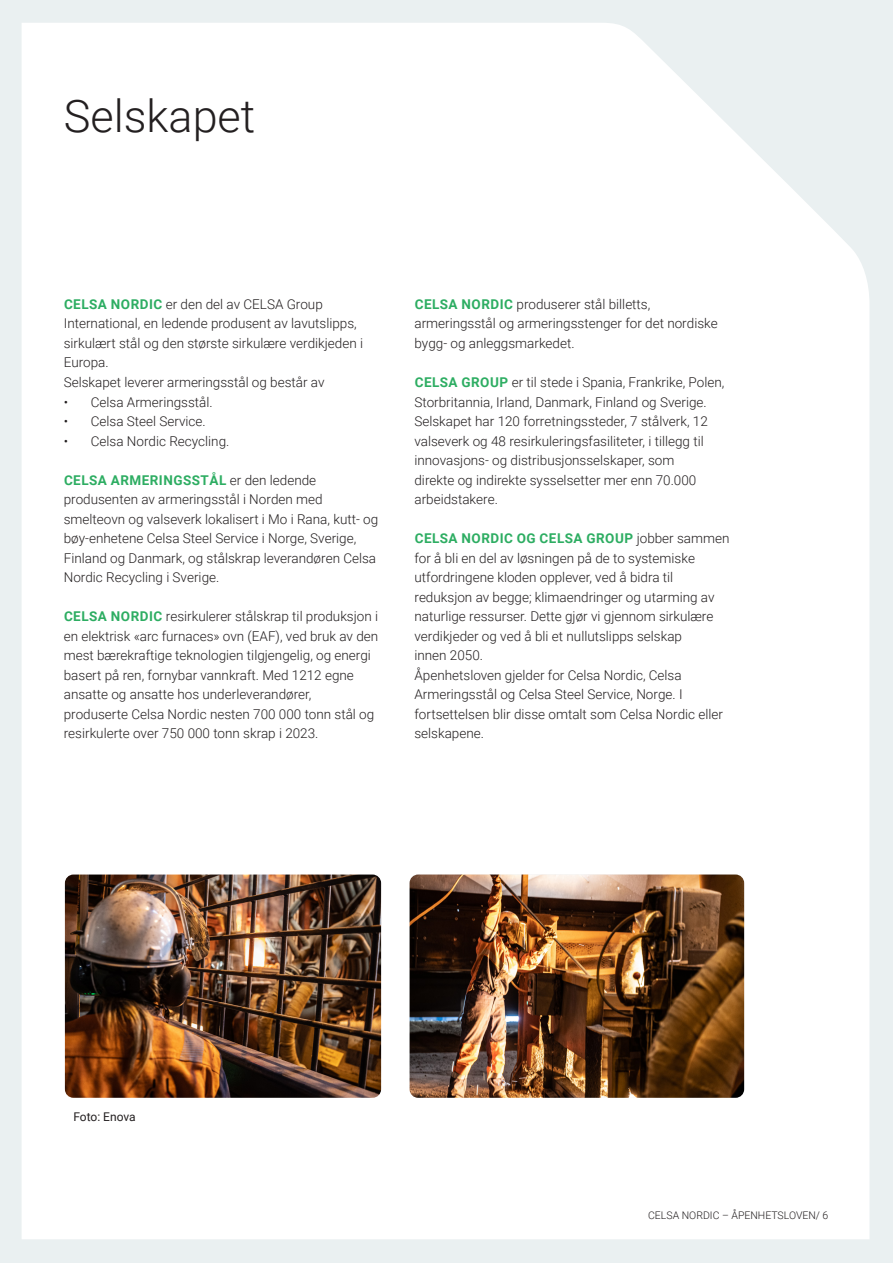
<style>
.page{position:relative;width:893px;height:1263px;background:#fff}
.page>*{position:absolute;margin:0;border:0;box-sizing:border-box;transform-origin:0 0}
.Tittel_1_Sort{font:300 45px "Roboto";color:#231f20}
.Brødtekst{font:300 13.5px/19.5px "Roboto";color:#231f20}
.Mellomtittel{font:300 13.5px/19.5px "Roboto";color:#231f20}
.t1{font:12px "Roboto";letter-spacing:-.005em;color:#231f20}
.t2{font:300 10.5px "Roboto";color:#231f20}
.s1{font-weight:700;color:#2dad62}
</style>
<div class="page">
<div style="left:0;top:0;width:892px;height:1263px;background:#eaf0f1"></div>
<div style="left:22px;top:23px;width:847px;height:1216px;background:#fff"></div>
<img style="left:65px;top:874px;width:316px;height:224px">
<img style="left:410px;top:874px;width:334px;height:224px">
<p class="Tittel_1_Sort" style="left:64px;top:85px;width:193px">Selskapet</p>
<p class="Mellomtittel" style="left:64px;top:294px;width:301px"><span class="s1">CELSA NORDIC</span> er den del av CELSA Group International, en ledende produsent av lavutslipps, sirkulært stål og den største sirkulære verdikjeden i Europa.</p>
<p class="Mellomtittel" style="left:64px;top:372px;width:262px">Selskapet leverer armeringsstål og består av</p>
<p class="Brødtekst" style="left:64px;top:391px;width:150px">• Celsa Armeringsstål.</p>
<p class="Brødtekst" style="left:64px;top:411px;width:144px">• Celsa Steel Service.</p>
<p class="Brødtekst" style="left:64px;top:430px;width:167px">• Celsa Nordic Recycling.</p>
<p class="Mellomtittel" style="left:64px;top:469px;width:316px"><span class="s1">CELSA ARMERINGSSTÅL</span> er den ledende produsenten av armeringsstål i Norden med smelteovn og valseverk lokalisert i Mo i Rana, kutt- og bøy-enhetene Celsa Steel Service i Norge, Sverige, Finland og Danmark, og stålskrap leverandøren Celsa Nordic Recycling i Sverige.</p>
<p class="Brødtekst" style="left:64px;top:606px;width:316px"><span class="s1">CELSA NORDIC</span> resirkulerer stålskrap til produksjon i en elektrisk «arc furnaces» ovn (EAF), ved bruk av den mest bærekraftige teknologien tilgjengelig, og energi basert på ren, fornybar vannkraft. Med 1212 egne ansatte og ansatte hos underleverandører,</p>
<p class="Brødtekst" style="left:64px;top:703px;width:312px">produserte Celsa Nordic nesten 700 000 tonn stål og resirkulerte over 750 000 tonn skrap i 2023.</p>
<p class="Brødtekst" style="left:414px;top:294px;width:305px"><span class="s1">CELSA NORDIC</span> produserer stål billetts, armeringsstål og armeringsstenger for det nordiske bygg- og anleggsmarkedet.</p>
<p class="Brødtekst" style="left:414px;top:372px;width:311px"><span class="s1">CELSA GROUP</span> er til stede i Spania, Frankrike, Polen, Storbritannia, Irland, Danmark, Finland og Sverige.<br>Selskapet har 120 forretningssteder, 7 stålverk, 12 valseverk og 48 resirkuleringsfasiliteter, i tillegg til innovasjons- og distribusjonsselskaper, som</p>
<p class="Brødtekst" style="left:414px;top:469px;width:283px">direkte og indirekte sysselsetter mer enn 70.000 arbeidstakere.</p>
<p class="Brødtekst" style="left:414px;top:528px;width:316px"><span class="s1">CELSA NORDIC OG CELSA GROUP</span> jobber sammen for å bli en del av løsningen på de to systemiske utfordringene kloden opplever, ved å bidra til reduksjon av begge; klimaendringer og utarming av naturlige ressurser. Dette gjør vi gjennom sirkulære verdikjeder og ved å bli et nullutslipps selskap<br>innen 2050.</p>
<p class="Brødtekst" style="left:414px;top:664px;width:310px">Åpenhetsloven gjelder for Celsa Nordic, Celsa Armeringsstål og Celsa Steel Service, Norge. I fortsettelsen blir disse omtalt som Celsa Nordic eller selskapene.</p>
<p class="t1" style="left:73px;top:1109px;width:64px">Foto: Enova</p>
<p class="t2" style="left:648px;top:1208px;width:182px">CELSA NORDIC – ÅPENHETSLOVEN/ 6</p>
</div>
